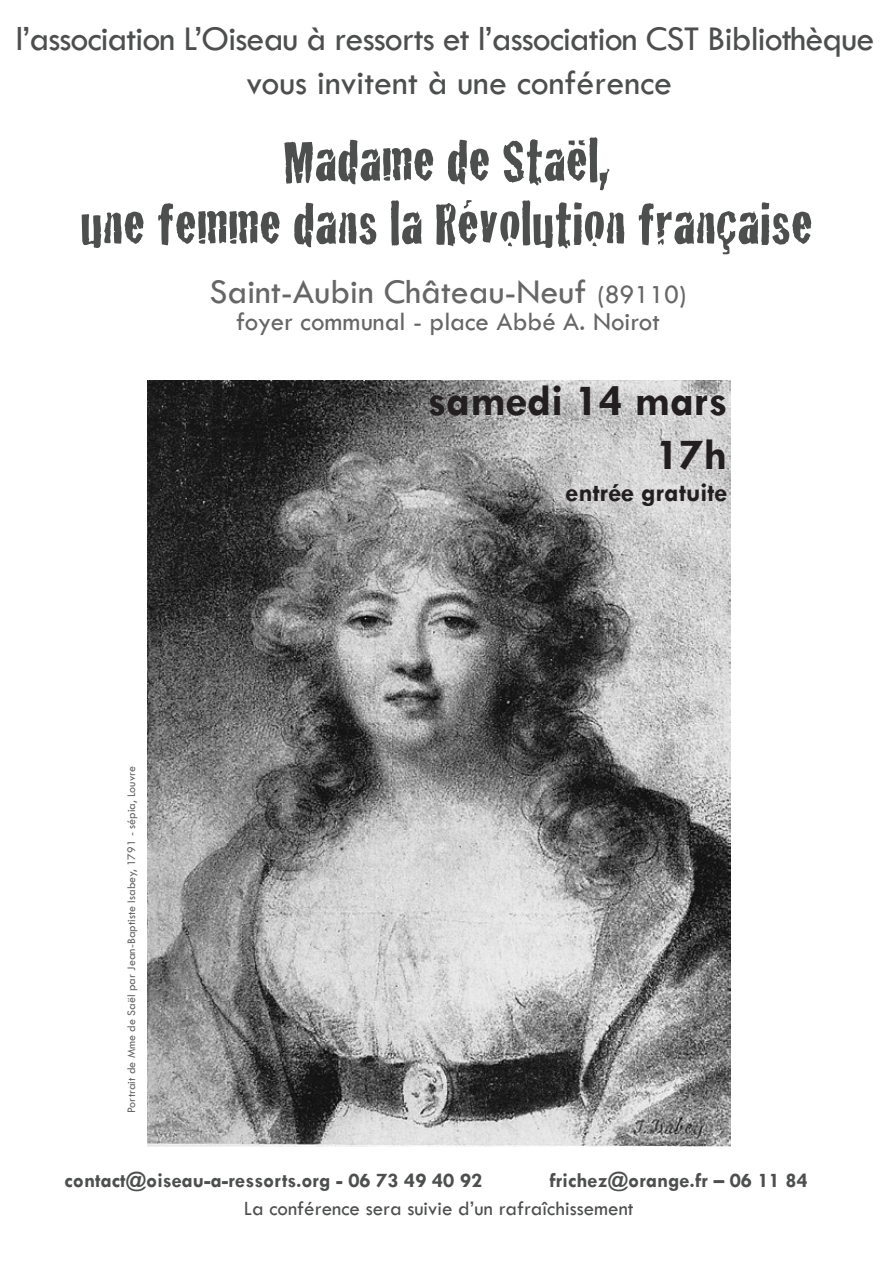
<style>
.page{position:relative;width:893px;height:1263px;background:#fff}
.page>*{position:absolute;margin:0;border:0;box-sizing:border-box;transform-origin:0 0}
.t1{font:63px/63px "Cracked";color:#4d4e4e;text-align:center}
.t2{font:700 45px/54px "Tw Cen";color:#231f20;text-align:right}
.t3{font:36px/43.2px "Tw Cen";letter-spacing:-.025em;color:#4d4e4e}
.t4{font:36px "Tw Cen";color:#666}
.t5{font:27px "Tw Cen";color:#666}
.t6{font:700 27px "Tw Cen";color:#231f20}
.t7{font:700 21px "Tw Cen";color:#4d4e4e}
.t8{font:21px "Tw Cen";color:#4d4e4e}
.t9{font:12px "Tw Cen";color:#666}
.s1{font-size:27px}
</style>
<div class="page">
<img style="left:147px;top:381px;width:583px;height:765px">
<p class="t3" style="left:246px;top:17px;width:629px;text-indent:-231px">l’association L’Oiseau à ressorts et l’association CST Bibliothèque vous invitent à une conférence</p>
<h1 class="t1" style="left:80px;top:126px;width:734px">Madame de Staël,<br>une femme dans la Révolution française</h1>
<p class="t4" style="left:210px;top:270px;width:478px">Saint-Aubin Château-Neuf <span class="s1">(89110)</span></p>
<p class="t5" style="left:236px;top:305px;width:425px">foyer communal - place Abbé A. Noirot</p>
<p class="t9" style="left:124px;top:1113px;width:348px;rotate:-90deg">Portrait de Mme de Saël par Jean-Baptiste Isabey, 1791 - sépia, Louvre</p>
<p class="t2" style="left:427px;top:372px;width:302px">samedi 14 mars<br>17h</p>
<p class="t6" style="left:566px;top:476px;width:163px">entrée gratuite</p>
<p class="t7" style="left:64px;top:1168px;width:419px">contact@oiseau-a-ressorts.org - 06 73 49 40 92</p>
<p class="t7" style="left:549px;top:1168px;width:260px">frichez@orange.fr – 06 11 84</p>
<p class="t8" style="left:244px;top:1195px;width:391px">La conférence sera suivie d’un rafraîchissement</p>
</div>
